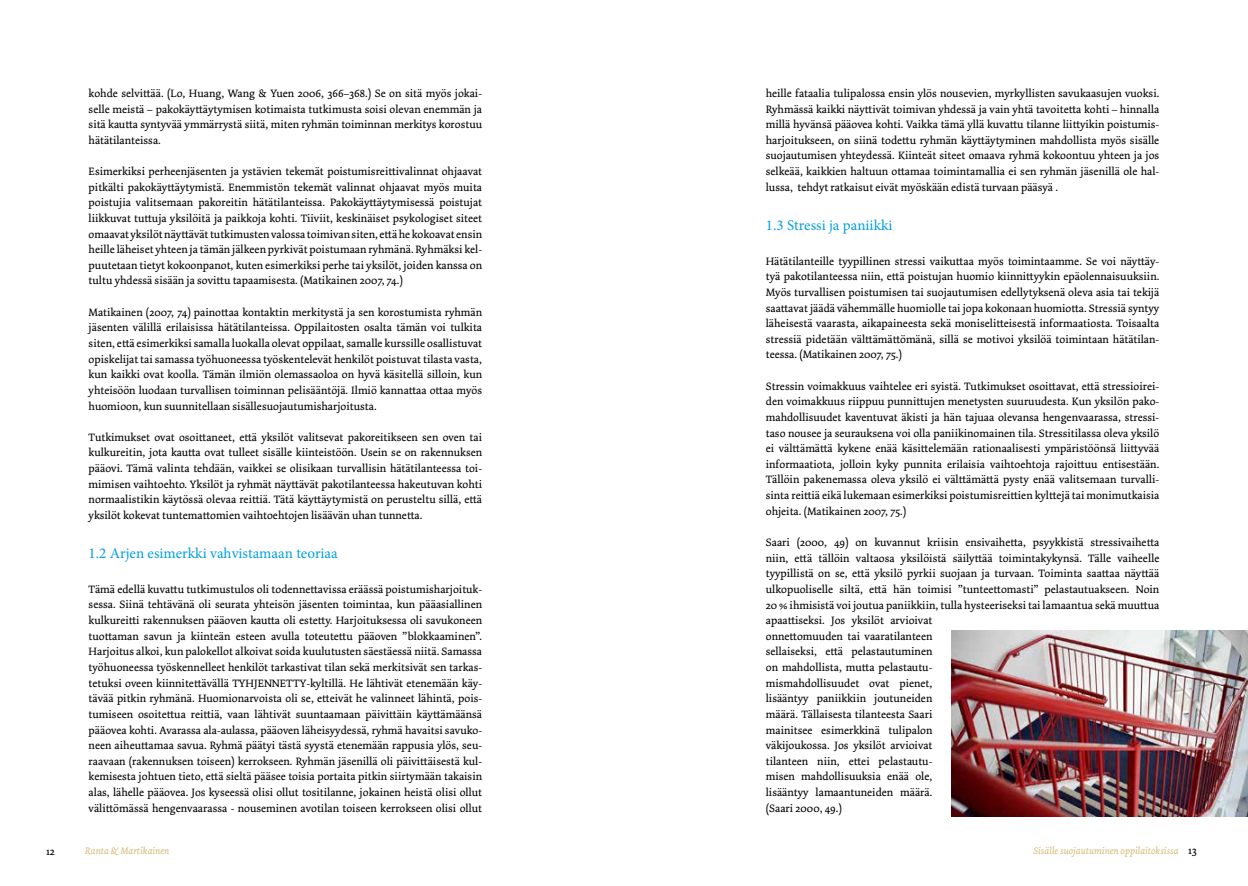
<style>
.page{position:relative;width:1248px;height:886px;background:#fff}
.page>*{position:absolute;margin:0;border:0;box-sizing:border-box;transform-origin:0 0}
.t1{font:15px "Minion Pro";color:#009fe3}
.t2{font:11.25px/15.6px "Dolly Pro";color:#000;text-align:justify}
.t3{font:italic 10px "Dolly Pro";color:#d6bb78}
.s1{font-style:normal;font-size:11.25px;color:#000}
</style>
<div class="page">
<img style="left:951px;top:631px;width:296px;height:186px">
<p class="t2" style="left:89px;top:85px;width:395px">kohde selvittää. (Lo, Huang, Wang &amp; Yuen 2006, 366–368.) Se on sitä myös jokai&shy;selle meistä – pakokäyttäytymisen kotimaista tutkimusta soisi olevan enemmän ja sitä kautta syntyvää ymmärrystä siitä, miten ryhmän toiminnan merkitys korostuu hätätilanteissa.</p>
<p class="t2" style="left:89px;top:164px;width:395px">Esimerkiksi perheenjäsenten ja ystävien tekemät poistumisreittivalinnat ohjaavat pitkälti pakokäyttäytymistä. Enemmistön tekemät valinnat ohjaavat myös muita poistujia valitsemaan pakoreitin hätätilanteissa. Pakokäyttäytymisessä poistujat liikkuvat tuttuja yksilöitä ja paikkoja kohti. Tiiviit, keskinäiset psykologiset siteet omaavat yksilöt näyttävät tutkimusten valossa toimivan siten, että he kokoavat ensin heille läheiset yhteen ja tämän jälkeen pyrkivät poistumaan ryhmänä. Ryhmäksi kel&shy;puutetaan tietyt kokoonpanot, kuten esimerkiksi perhe tai yksilöt, joiden kanssa on tultu yhdessä sisään ja sovittu tapaamisesta. (Matikainen 2007, 74.)</p>
<p class="t2" style="left:89px;top:304px;width:395px">Matikainen (2007, 74) painottaa kontaktin merkitystä ja sen korostumista ryhmän jäsenten välillä erilaisissa hätätilanteissa. Oppilaitosten osalta tämän voi tulkita siten, että esimerkiksi samalla luokalla olevat oppilaat, samalle kurssille osallistuvat opiskelijat tai samassa työhuoneessa työskentelevät henkilöt poistuvat tilasta vasta, kun kaikki ovat koolla. Tämän ilmiön olemassaoloa on hyvä käsitellä silloin, kun yhteisöön luodaan turvallisen toiminnan pelisääntöjä. Ilmiö kannattaa ottaa myös huomioon, kun suunnitellaan sisällesuojautumisharjoitusta.</p>
<p class="t2" style="left:89px;top:429px;width:395px">Tutkimukset ovat osoittaneet, että yksilöt valitsevat pakoreitikseen sen oven tai kulkureitin, jota kautta ovat tulleet sisälle kiinteistöön. Usein se on rakennuksen pääovi. Tämä valinta tehdään, vaikkei se olisikaan turvallisin hätätilanteessa toi&shy;mimisen vaihtoehto. Yksilöt ja ryhmät näyttävät pakotilanteessa hakeutuvan kohti normaalistikin käytössä olevaa reittiä. Tätä käyttäytymistä on perusteltu sillä, että yksilöt kokevat tuntemattomien vaihtoehtojen lisäävän uhan tunnetta.</p>
<h1 class="t1" style="left:89px;top:543px;width:250px">1.2 Arjen esimerkki vahvistamaan teoriaa</h1>
<p class="t2" style="left:89px;top:581px;width:395px">Tämä edellä kuvattu tutkimustulos oli todennettavissa eräässä poistumisharjoituk&shy;sessa. Siinä tehtävänä oli seurata yhteisön jäsenten toimintaa, kun pääasiallinen kulkureitti rakennuksen pääoven kautta oli estetty. Harjoituksessa oli savukoneen tuottaman savun ja kiinteän esteen avulla toteutettu pääoven ”blokkaaminen”.<br>Harjoitus alkoi, kun palokellot alkoivat soida kuulutusten säestäessä niitä. Samassa työhuoneessa työskennelleet henkilöt tarkastivat tilan sekä merkitsivät sen tarkas&shy;tetuksi oveen kiinnitettävällä TYHJENNETTY-kyltillä. He lähtivät etenemään käy&shy;tävää pitkin ryhmänä. Huomionarvoista oli se, etteivät he valinneet lähintä, pois&shy;tumiseen osoitettua reittiä, vaan lähtivät suuntaamaan päivittäin käyttämäänsä pääovea kohti. Avarassa ala-aulassa, pääoven läheisyydessä, ryhmä havaitsi savuko&shy;neen aiheuttamaa savua. Ryhmä päätyi tästä syystä etenemään rappusia ylös, seu&shy;raavaan (rakennuksen toiseen) kerrokseen. Ryhmän jäsenillä oli päivittäisestä kul&shy;kemisesta johtuen tieto, että sieltä pääsee toisia portaita pitkin siirtymään takaisin alas, lähelle pääovea. Jos kyseessä olisi ollut tositilanne, jokainen heistä olisi ollut välittömässä hengenvaarassa - nouseminen avotilan toiseen kerrokseen olisi ollut</p>
<p class="t2" style="left:765px;top:85px;width:395px">heille fataalia tulipalossa ensin ylös nousevien, myrkyllisten savukaasujen vuoksi.<br>Ryhmässä kaikki näyttivät toimivan yhdessä ja vain yhtä tavoitetta kohti – hinnalla millä hyvänsä pääovea kohti. Vaikka tämä yllä kuvattu tilanne liittyikin poistumis&shy;harjoitukseen, on siinä todettu ryhmän käyttäytyminen mahdollista myös sisälle suojautumisen yhteydessä. Kiinteät siteet omaava ryhmä kokoontuu yhteen ja jos selkeää, kaikkien haltuun ottamaa toimintamallia ei sen ryhmän jäsenillä ole hal&shy;lussa, tehdyt ratkaisut eivät myöskään edistä turvaan pääsyä .</p>
<h1 class="t1" style="left:765px;top:215px;width:128px">1.3 Stressi ja paniikki</h1>
<p class="t2" style="left:765px;top:253px;width:395px">Hätätilanteille tyypillinen stressi vaikuttaa myös toimintaamme. Se voi näyttäy&shy;tyä pakotilanteessa niin, että poistujan huomio kiinnittyykin epäolennaisuuksiin.<br>Myös turvallisen poistumisen tai suojautumisen edellytyksenä oleva asia tai tekijä saattavat jäädä vähemmälle huomiolle tai jopa kokonaan huomiotta. Stressiä syntyy läheisestä vaarasta, aikapaineesta sekä moniselitteisestä informaatiosta. Toisaalta stressiä pidetään välttämättömänä, sillä se motivoi yksilöä toimintaan hätätilan&shy;teessa. (Matikainen 2007, 75.)</p>
<p class="t2" style="left:765px;top:378px;width:395px">Stressin voimakkuus vaihtelee eri syistä. Tutkimukset osoittavat, että stressioirei&shy;den voimakkuus riippuu punnittujen menetysten suuruudesta. Kun yksilön pako&shy;mahdollisuudet kaventuvat äkisti ja hän tajuaa olevansa hengenvaarassa, stressi&shy;taso nousee ja seurauksena voi olla paniikinomainen tila. Stressitilassa oleva yksilö ei välttämättä kykene enää käsittelemään rationaalisesti ympäristöönsä liittyvää informaatiota, jolloin kyky punnita erilaisia vaihtoehtoja rajoittuu entisestään.<br>Tällöin pakenemassa oleva yksilö ei välttämättä pysty enää valitsemaan turvalli&shy;sinta reittiä eikä lukemaan esimerkiksi poistumisreittien kylttejä tai monimutkaisia ohjeita. (Matikainen 2007, 75.)</p>
<p class="t2" style="left:765px;top:534px;width:395px;text-align:left">Saari (2000, 49) on kuvannut kriisin ensivaihetta, psyykkistä stressivaihetta niin, että tällöin valtaosa yksilöistä säilyttää toimintakykynsä. Tälle vaiheelle tyypillistä on se, että yksilö pyrkii suojaan ja turvaan. Toiminta saattaa näyttää ulkopuoliselle siltä, että hän toimisi ”tunteettomasti” pelastautuakseen. Noin 20 % ihmisistä voi joutua paniikkiin, tulla hysteeriseksi tai lamaantua sekä muuttua apaattiseksi. Jos yksilöt arvioivat<br>onnettomuuden tai vaaratilanteen<br>sellaiseksi, että pelastautuminen<br>on mahdollista, mutta pelastautu-<br>mismahdollisuudet ovat pienet,<br>lisääntyy paniikkiin joutuneiden<br>määrä. Tällaisesta tilanteesta Saari<br>mainitsee esimerkkinä tulipalon<br>väkijoukossa. Jos yksilöt arvioivat<br>tilanteen niin, ettei pelastautu-<br>misen mahdollisuuksia enää ole,<br>lisääntyy lamaantuneiden määrä.<br>(Saari 2000, 49.)</p>
<p class="t2" style="left:46px;top:843px;width:10px">12</p>
<p class="t3" style="left:85px;top:844px;width:86px">Ranta &amp; Martikainen</p>
<p class="t3" style="left:1033px;top:844px;width:165px">Sisälle suojautuminen oppilaitoksissa <span class="s1">13</span></p>
</div>
